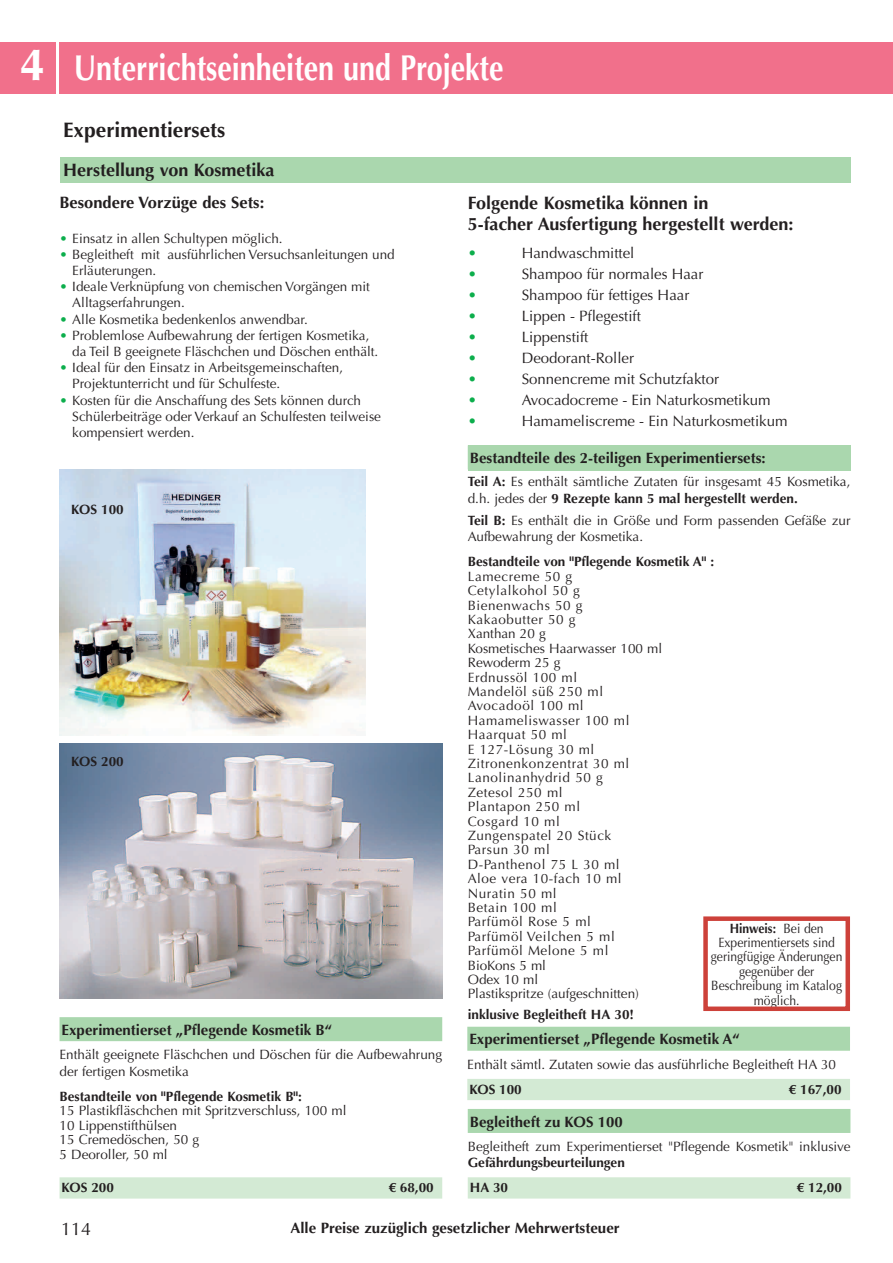
<style>
.page{position:relative;width:893px;height:1263px;background:#fff}
.page>*{position:absolute;margin:0;border:0;box-sizing:border-box;transform-origin:0 0}
.t1{font:700 36px "Optima LT Std";color:#fff;scale:.8 1}
.t2{font:700 21px "Optima LT Std";color:#231f20}
.t3{font:700 18px/21px "Optima LT Std";color:#231f20}
.t4{font:18px "Optima LT Std";color:#231f20}
.t5{font:700 16.5px "Optima LT Std";color:#231f20}
.t6{font:15px "Optima LT Std";color:#231f20}
.t7{font:700 15px "Optima LT Std";color:#231f20}
.t8{font:15px "Optima LT Std";color:#0cae4c}
.t9{font:13.5px/16.2px "Optima LT Std";color:#231f20}
.t10{font:13.5px/14.4px "Optima LT Std";letter-spacing:.04em;color:#231f20}
.t11{font:700 13.5px/24.8px "Optima LT Std";color:#231f20}
.t12{font:13.5px/14.4px "Optima LT Std";color:#231f20;text-align:center;scale:.9 1}
.s1{font-size:45px}
.s2{color:#0cae4c}
.s3{font-weight:700}
</style>
<div class="page">
<div style="left:60px;top:43px;width:833px;height:51px;background:#f1708b"></div>
<div style="left:0;top:43px;width:55px;height:51px;background:#f1708b"></div>
<div style="left:467px;top:1027px;width:383px;height:24px;background:#aad7ae"></div>
<div style="left:467px;top:1079px;width:383px;height:21px;background:#d3ead4"></div>
<div style="left:60px;top:1017px;width:382px;height:24px;background:#aad7ae"></div>
<div style="left:60px;top:1177px;width:382px;height:21px;background:#d3ead4"></div>
<img style="left:60px;top:744px;width:382px;height:254px">
<div style="left:60px;top:157px;width:790px;height:26px;background:#aad7ae"></div>
<div style="left:468px;top:445px;width:382px;height:26px;background:#aad7ae"></div>
<div style="left:468px;top:1109px;width:382px;height:24px;background:#aad7ae"></div>
<div style="left:468px;top:1177px;width:382px;height:21px;background:#d3ead4"></div>
<div style="left:703px;top:916px;width:147px;height:95px;border:4px solid #cd413a"></div>
<img style="left:60px;top:469px;width:306px;height:267px">
<h1 class="t1" style="left:20px;top:47px;width:606px"><span class="s1">4</span> Unterrichtseinheiten und Projekte</h1>
<h2 class="t2" style="left:63px;top:118px;width:164px">Experimentiersets</h2>
<h3 class="t3" style="left:63px;top:159px;width:213px">Herstellung von Kosmetika</h3>
<p class="t5" style="left:60px;top:192px;width:206px">Besondere Vorzüge des Sets:</p>
<p class="t9" style="left:60px;top:230px;width:225px"><span class="s2">•</span> Einsatz in allen Schultypen möglich.</p>
<p class="t9" style="left:72px;top:246px;width:324px;text-indent:-13px"><span class="s2">•</span> Begleitheft mit ausführlichen Versuchsanleitungen und<br>Erläuterungen.</p>
<p class="t9" style="left:72px;top:279px;width:299px;text-indent:-13px"><span class="s2">•</span> Ideale Verknüpfung von chemischen Vorgängen mit<br>Alltagserfahrungen.</p>
<p class="t9" style="left:60px;top:311px;width:250px"><span class="s2">•</span> Alle Kosmetika bedenkenlos anwendbar.</p>
<p class="t9" style="left:72px;top:327px;width:308px;text-indent:-13px"><span class="s2">•</span> Problemlose Aufbewahrung der fertigen Kosmetika, da Teil B geeignete Fläschchen und Döschen enthält.</p>
<p class="t9" style="left:72px;top:360px;width:272px;text-indent:-13px"><span class="s2">•</span> Ideal für den Einsatz in Arbeitsgemeinschaften,<br>Projektunterricht und für Schulfeste.</p>
<p class="t9" style="left:72px;top:392px;width:310px;text-indent:-13px"><span class="s2">•</span> Kosten für die Anschaffung des Sets können durch<br>Schülerbeiträge oder Verkauf an Schulfesten teilweise kompensiert werden.</p>
<p class="t11" style="left:71px;top:497px;width:54px">KOS 100</p>
<p class="t11" style="left:71px;top:749px;width:54px">KOS 200</p>
<p class="t7" style="left:62px;top:1021px;width:272px">Experimentierset „Pflegende Kosmetik B“</p>
<p class="t9" style="left:60px;top:1047px;width:384px">Enthält geeignete Fläschchen und Döschen für die Aufbewahrung der fertigen Kosmetika</p>
<p class="t11" style="left:60px;top:1084px;width:244px">Bestandteile von "Pflegende Kosmetik B":</p>
<p class="t9" style="left:60px;top:1104px;width:288px;line-height:14.4px">15 Plastikfläschchen mit Spritzverschluss, 100 ml<br>10 Lippenstifthülsen<br>15 Cremedöschen, 50 g<br>5 Deoroller, 50 ml</p>
<p class="t11" style="left:62px;top:1175px;width:54px">KOS 200</p>
<p class="t11" style="left:389px;top:1175px;width:47px">€ 68,00</p>
<h3 class="t3" style="left:468px;top:192px;width:327px">Folgende Kosmetika können in<br>5-facher Ausfertigung hergestellt werden:</h3>
<p class="t8" style="left:468px;top:244px;width:11px">•</p>
<p class="t6" style="left:522px;top:244px;width:114px">Handwaschmittel</p>
<p class="t8" style="left:468px;top:265px;width:11px">•</p>
<p class="t6" style="left:522px;top:265px;width:183px">Shampoo für normales Haar</p>
<p class="t8" style="left:468px;top:286px;width:11px">•</p>
<p class="t6" style="left:522px;top:286px;width:169px">Shampoo für fettiges Haar</p>
<p class="t8" style="left:468px;top:307px;width:11px">•</p>
<p class="t6" style="left:522px;top:307px;width:121px">Lippen - Pflegestift</p>
<p class="t8" style="left:468px;top:328px;width:11px">•</p>
<p class="t6" style="left:522px;top:328px;width:68px">Lippenstift</p>
<p class="t8" style="left:468px;top:349px;width:11px">•</p>
<p class="t6" style="left:522px;top:349px;width:114px">Deodorant-Roller</p>
<p class="t8" style="left:468px;top:370px;width:11px">•</p>
<p class="t6" style="left:522px;top:370px;width:199px">Sonnencreme mit Schutzfaktor</p>
<p class="t8" style="left:468px;top:391px;width:11px">•</p>
<p class="t6" style="left:522px;top:391px;width:250px">Avocadocreme - Ein Naturkosmetikum</p>
<p class="t8" style="left:468px;top:412px;width:11px">•</p>
<p class="t6" style="left:522px;top:412px;width:267px">Hamameliscreme - Ein Naturkosmetikum</p>
<p class="t7" style="left:470px;top:449px;width:297px">Bestandteile des 2-teiligen Experimentiersets:</p>
<p class="t9" style="left:468px;top:474px;width:384px"><span class="s3">Teil A:</span> Es enthält sämtliche Zutaten für insgesamt 45 Kosmetika, d.h. jedes der <span class="s3">9 Rezepte kann 5 mal hergestellt werden.</span></p>
<p class="t9" style="left:468px;top:512px;width:384px"><span class="s3">Teil B:</span> Es enthält die in Größe und Form passenden Gefäße zur<br>Aufbewahrung der Kosmetika.</p>
<p class="t11" style="left:468px;top:549px;width:248px">Bestandteile von "Pflegende Kosmetik A" :</p>
<p class="t10" style="left:468px;top:569px;width:196px">Lamecreme 50 g<br>Cetylalkohol 50 g<br>Bienenwachs 50 g<br>Kakaobutter 50 g<br>Xanthan 20 g<br>Kosmetisches Haarwasser 100 ml<br>Rewoderm 25 g<br>Erdnussöl 100 ml<br>Mandelöl süß 250 ml<br>Avocadoöl 100 ml<br>Hamameliswasser 100 ml<br>Haarquat 50 ml<br>E 127-Lösung 30 ml<br>Zitronenkonzentrat 30 ml<br>Lanolinanhydrid 50 g<br>Zetesol 250 ml<br>Plantapon 250 ml<br>Cosgard 10 ml<br>Zungenspatel 20 Stück<br>Parsun 30 ml<br>D-Panthenol 75 L 30 ml<br>Aloe vera 10-fach 10 ml<br>Nuratin 50 ml<br>Betain 100 ml<br>Parfümöl Rose 5 ml<br>Parfümöl Veilchen 5 ml<br>Parfümöl Melone 5 ml<br>BioKons 5 ml<br>Odex 10 ml<br>Plastikspritze (aufgeschnitten)</p>
<p class="t11" style="left:468px;top:1002px;width:168px">inklusive Begleitheft HA 30!</p>
<p class="t12" style="left:711px;top:921px;width:148px"><span class="s3">Hinweis:</span> Bei den<br>Experimentiersets sind geringfügige Änderungen gegenüber der<br>Beschreibung im Katalog möglich.</p>
<p class="t7" style="left:469px;top:1030px;width:272px">Experimentierset „Pflegende Kosmetik A“</p>
<p class="t9" style="left:467px;top:1056px;width:370px">Enthält sämtl. Zutaten sowie das ausführliche Begleitheft HA 30</p>
<p class="t11" style="left:469px;top:1077px;width:54px">KOS 100</p>
<p class="t11" style="left:789px;top:1077px;width:54px">€ 167,00</p>
<p class="t7" style="left:470px;top:1113px;width:154px">Begleitheft zu KOS 100</p>
<p class="t9" style="left:468px;top:1139px;width:384px">Begleitheft zum Experimentierset "Pflegende Kosmetik" inklusive</p>
<p class="t11" style="left:468px;top:1151px;width:159px">Gefährdungsbeurteilungen<br>HA 30</p>
<p class="t11" style="left:797px;top:1175px;width:47px">€ 12,00</p>
<h3 class="t4" style="left:61px;top:1218px;width:32px">114</h3>
<p class="t7" style="left:290px;top:1219px;width:331px">Alle Preise zuzüglich gesetzlicher Mehrwertsteuer</p>
</div>
